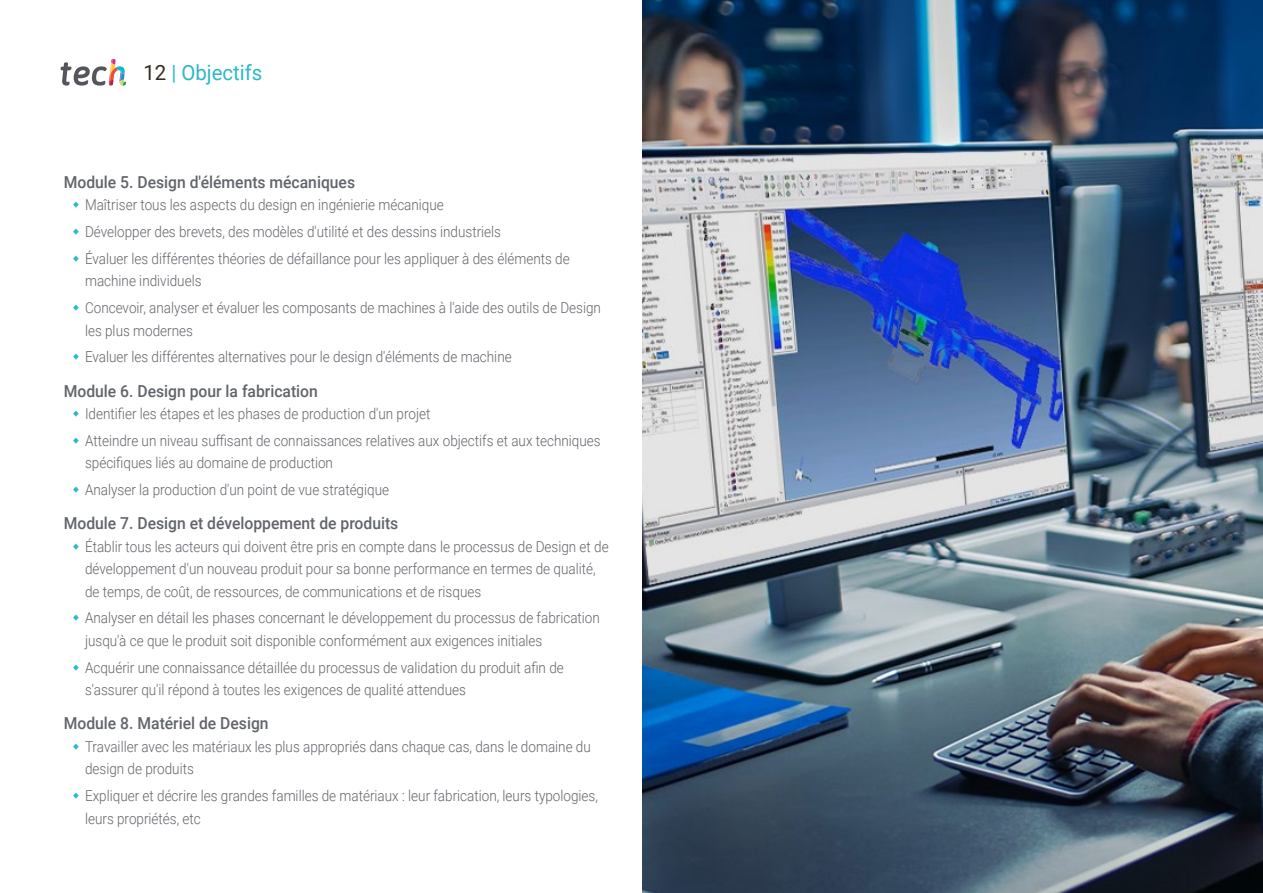
<style>
.page{position:relative;width:1263px;height:893px;background:#fff}
.page>*{position:absolute;margin:0;border:0;box-sizing:border-box;transform-origin:0 0}
.t1{font:21px "Roboto";color:#2db8c5}
.t2{font:500 16.5px "Roboto";color:#61646a;scale:.95 1}
.t3{font:300 15px/26.7px "Roboto";color:#61646a;scale:.9 1}
.s1{color:#312e20}
</style>
<div class="page">
<svg style="left:61px;top:59px;width:65px;height:27px"></svg>
<img style="left:642px;top:0;width:621px;height:893px">
<h1 class="t1" style="left:144px;top:57px;width:120px"><span class="s1">12</span> | Objectifs</h1>
<p class="t2" style="left:64px;top:170px;width:308px">Module 5. Design d'éléments mécaniques</p>
<p class="t3" style="left:85px;top:191px;width:540px">Maîtriser tous les aspects du design en ingénierie mécanique<br>Développer des brevets, des modèles d'utilité et des dessins industriels<br>Évaluer les différentes théories de défaillance pour les appliquer à des éléments de</p>
<p class="t3" style="left:85px;top:267px;width:575px">machine individuels<br>Concevoir, analyser et évaluer les composants de machines à l'aide des outils de Design</p>
<p class="t3" style="left:85px;top:316px;width:476px">les plus modernes<br>Evaluer les différentes alternatives pour le design d'éléments de machine</p>
<p class="t2" style="left:64px;top:379px;width:269px">Module 6. Design pour la fabrication</p>
<p class="t3" style="left:85px;top:400px;width:574px">Identifier les étapes et les phases de production d'un projet<br>Atteindre un niveau suffisant de connaissances relatives aux objectifs et aux techniques</p>
<p class="t3" style="left:85px;top:449px;width:339px">spécifiques liés au domaine de production<br>Analyser la production d'un point de vue stratégique</p>
<p class="t2" style="left:64px;top:512px;width:354px">Module 7. Design et développement de produits</p>
<p class="t3" style="left:85px;top:534px;width:583px;line-height:22.5px">Établir tous les acteurs qui doivent être pris en compte dans le processus de Design et de développement d'un nouveau produit pour sa bonne performance en termes de qualité, de temps, de coût, de ressources, de communications et de risques</p>
<p class="t3" style="left:85px;top:606px;width:574px;line-height:22.5px">Analyser en détail les phases concernant le développement du processus de fabrication jusqu'à ce que le produit soit disponible conformément aux exigences initiales</p>
<p class="t3" style="left:85px;top:655px;width:533px;line-height:22.5px">Acquérir une connaissance détaillée du processus de validation du produit afin de s'assurer qu'il répond à toutes les exigences de qualité attendues</p>
<p class="t2" style="left:64px;top:712px;width:217px">Module 8. Matériel de Design</p>
<p class="t3" style="left:85px;top:735px;width:563px;line-height:22.5px">Travailler avec les matériaux les plus appropriés dans chaque cas, dans le domaine du design de produits</p>
<p class="t3" style="left:85px;top:784px;width:571px;line-height:22.5px">Expliquer et décrire les grandes familles de matériaux : leur fabrication, leurs typologies, leurs propriétés, etc</p>
</div>
